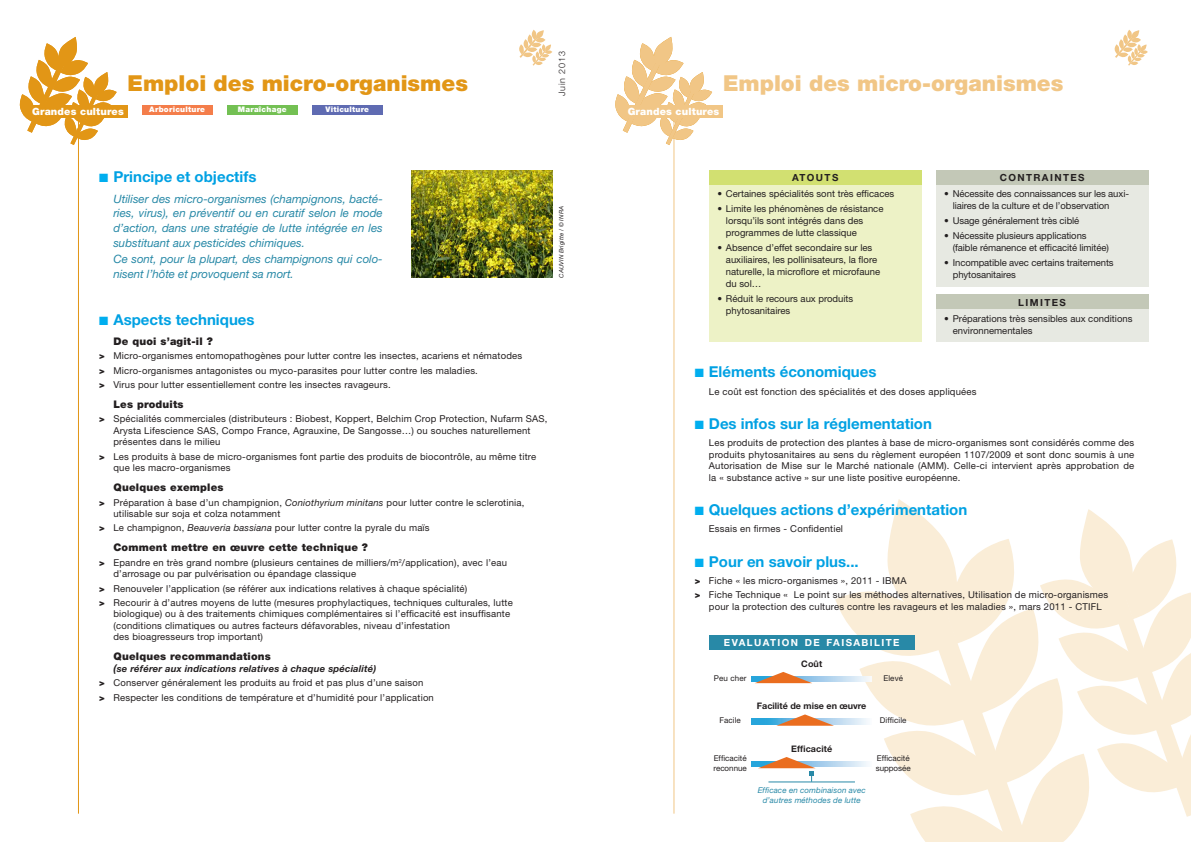
<style>
.page{position:relative;width:1191px;height:842px;background:#fff}
.page>*{position:absolute;margin:0;border:0;box-sizing:border-box;transform-origin:0 0}
.t1{font:900 22px "Helvetica Neue";color:#f1c686}
.t2{font:900 22px "Helvetica Neue";color:#e29616}
.t3{font:700 15px "Helvetica Neue";color:#00a1e3}
.t4{font:italic 11.5px/15px "Helvetica Neue";color:#2889a7}
.t5{font:900 10.5px "Helvetica Neue";letter-spacing:.02em;color:#231f20}
.t6{font:900 10px "Helvetica Neue";letter-spacing:.015em;color:#fff}
.t7{font:700 9.8px "Helvetica Neue";letter-spacing:.145em;color:#231f20}
.t8{font:700 9.8px "Helvetica Neue";letter-spacing:.145em;color:#fff}
.t9{font:9.5px/11.5px "Helvetica Neue";letter-spacing:.02em;color:#231f20}
.t10{font:9.5px/12px "Helvetica Neue";color:#231f20}
.t11{font:9.5px/12px "Helvetica Neue";letter-spacing:-.01em;color:#231f20}
.t12{font:700 9px "Helvetica Neue";color:#231f20}
.t13{font:300 9px "Helvetica Neue";letter-spacing:.1em;color:#231f20}
.t14{font:8px/10px "Helvetica Neue";color:#231f20}
.t15{font:italic 8px/9.5px "Helvetica Neue";letter-spacing:.01em;color:#2889a7;text-align:center}
.t16{font:900 7.7px "Helvetica Neue";letter-spacing:.03em;color:#fff}
.t17{font:italic 6px "Helvetica Neue";letter-spacing:.015em;color:#231f20}
.s1{color:#00aeef}
.s2{font-weight:900}
.s3{font-style:italic}
.s4{font-weight:700;font-style:italic;font-size:10.5px}
.s5{font-weight:700;font-style:italic}
</style>
<div class="page">
<hr style="left:673px;top:113px;width:1px;height:701px;background:#f1c686">
<hr style="left:78px;top:113px;width:1px;height:701px;background:#e29616">
<svg style="left:519px;top:30px;width:33px;height:36px"></svg>
<svg style="left:1114px;top:30px;width:33px;height:36px"></svg>
<svg style="left:19px;top:37px;width:98px;height:108px"></svg>
<svg style="left:615px;top:37px;width:97px;height:108px"></svg>
<div style="left:28px;top:105px;width:100px;height:13px;background:#e29616"></div>
<div style="left:624px;top:105px;width:99px;height:13px;background:#f1c686"></div>
<div style="left:142px;top:105px;width:71px;height:10px;background:#f47d4a"></div>
<div style="left:312px;top:105px;width:71px;height:10px;background:#5f6bb2"></div>
<div style="left:227px;top:105px;width:71px;height:10px;background:#73c053"></div>
<img style="left:411px;top:170px;width:142px;height:108px">
<div style="left:751px;top:761px;width:121px;height:6px;background:#27a5db"></div>
<div style="left:751px;top:719px;width:121px;height:5px;background:#27a5db"></div>
<div style="left:751px;top:676px;width:121px;height:6px;background:#27a5db"></div>
<div style="left:709px;top:635px;width:205px;height:14px;background:#2889a7"></div>
<div style="left:709px;top:170px;width:212px;height:14px;background:#d2e071"></div>
<div style="left:709px;top:184px;width:212px;height:158px;background:#edf2c6"></div>
<div style="left:935px;top:170px;width:213px;height:14px;background:#c3c8b7"></div>
<div style="left:935px;top:295px;width:213px;height:14px;background:#c3c8b7"></div>
<div style="left:935px;top:184px;width:213px;height:102px;background:#e7e9e2"></div>
<div style="left:935px;top:309px;width:213px;height:33px;background:#e7e9e2"></div>
<svg style="left:754px;top:499px;width:437px;height:343px"></svg>
<h1 class="t2" style="left:128px;top:70px;width:342px">Emploi des micro-organismes</h1>
<p class="t13" style="left:556px;top:96px;width:47px;rotate:-90deg">Juin 2013</p>
<h1 class="t1" style="left:723px;top:70px;width:342px">Emploi des micro-organismes</h1>
<p class="t16" style="left:149px;top:105px;width:57px">Arboriculture</p>
<p class="t16" style="left:238px;top:105px;width:50px">Maraîchage</p>
<p class="t16" style="left:325px;top:105px;width:45px">Viticulture</p>
<p class="t6" style="left:32px;top:105px;width:93px">Grandes cultures</p>
<p class="t6" style="left:627px;top:105px;width:93px">Grandes cultures</p>
<h2 class="t3" style="left:99px;top:167px;width:159px"><span class="s1">■</span> Principe et objectifs</h2>
<p class="t4" style="left:113px;top:191px;width:271px">Utiliser des micro-organismes (champignons, bacté&shy;ries, virus), en préventif ou en curatif selon le mode d’action, dans une stratégie de lutte intégrée en les substituant aux pesticides chimiques.<br>Ce sont, pour la plupart, des champignons qui colo&shy;nisent l’hôte et provoquent sa mort.</p>
<h2 class="t3" style="left:99px;top:310px;width:157px"><span class="s1">■</span> Aspects techniques</h2>
<p class="t5" style="left:113px;top:335px;width:101px">De quoi s’agit-il ?</p>
<p class="t9" style="left:99px;top:349px;width:424px;line-height:14.3px"><span class="s2">&gt;</span> Micro-organismes entomopathogènes pour lutter contre les insectes, acariens et nématodes <span class="s2">&gt;</span> Micro-organismes antagonistes ou myco-parasites pour lutter contre les maladies.<br><span class="s2">&gt;</span> Virus pour lutter essentiellement contre les insectes ravageurs.</p>
<p class="t5" style="left:113px;top:398px;width:72px">Les produits</p>
<p class="t9" style="left:113px;top:413px;width:436px;text-indent:-14px"><span class="s2">&gt;</span> Spécialités commerciales (distributeurs : Biobest, Koppert, Belchim Crop Protection, Nufarm SAS,<br>Arysta Lifescience SAS, Compo France, Agrauxine, De Sangosse…) ou souches naturellement présentes dans le milieu</p>
<p class="t9" style="left:113px;top:450px;width:424px;text-indent:-14px"><span class="s2">&gt;</span> Les produits à base de micro-organismes font partie des produits de biocontrôle, au même titre que les macro-organismes</p>
<p class="t5" style="left:113px;top:481px;width:112px">Quelques exemples</p>
<p class="t9" style="left:113px;top:496px;width:412px;text-indent:-14px"><span class="s2">&gt;</span> Préparation à base d’un champignion, <span class="s3">Coniothyrium minitans</span> pour lutter contre le sclerotinia, utilisable sur soja et colza notamment</p>
<p class="t9" style="left:99px;top:522px;width:332px"><span class="s2">&gt;</span> Le champignon, <span class="s3">Beauveria bassiana</span> pour lutter contre la pyrale du maïs</p>
<p class="t5" style="left:113px;top:541px;width:256px">Comment mettre en œuvre cette technique ?</p>
<p class="t9" style="left:113px;top:556px;width:395px;text-indent:-14px"><span class="s2">&gt;</span> Epandre en très grand nombre (plusieurs centaines de milliers/m<sup>2</sup>/application), avec l’eau d’arrosage ou par pulvérisation ou épandage classique</p>
<p class="t9" style="left:99px;top:581px;width:415px;line-height:14.3px"><span class="s2">&gt;</span> Renouveler l’application (se référer aux indications relatives à chaque spécialité)<br><span class="s2">&gt;</span> Recourir à d’autres moyens de lutte (mesures prophylactiques, techniques culturales, lutte</p>
<p class="t9" style="left:113px;top:608px;width:398px">biologique) ou à des traitements chimiques complémentaires si l’efficacité est insuffisante (conditions climatiques ou autres facteurs défavorables, niveau d’infestation<br>des bioagresseurs trop important)</p>
<p class="t5" style="left:113px;top:650px;width:159px">Quelques recommandations</p>
<p class="t9" style="left:99px;top:661px;width:336px;line-height:14.3px;text-indent:14px"><span class="s4">(</span><span class="s5">se référer aux indications relatives à chaque spécialité)<br></span><span class="s2">&gt;</span> Conserver généralement les produits au froid et pas plus d’une saison<br><span class="s2">&gt;</span> Respecter les conditions de température et d’humidité pour l’application</p>
<p class="t17" style="left:557px;top:278px;width:73px;rotate:-90deg">CAUVIN Brigitte / © INRA</p>
<p class="t7" style="left:792px;top:171px;width:48px">ATOUTS</p>
<p class="t10" style="left:717px;top:188px;width:178px">• Certaines spécialités sont très efficaces</p>
<p class="t10" style="left:726px;top:203px;width:159px;text-indent:-9px">• Limite les phénomènes de résistance lorsqu’ils sont intégrés dans des programmes de lutte classique</p>
<p class="t10" style="left:726px;top:242px;width:156px;text-indent:-9px">• Absence d’effet secondaire sur les auxiliaires, les pollinisateurs, la flore naturelle, la microflore et microfaune du sol…</p>
<p class="t10" style="left:726px;top:292px;width:129px;text-indent:-9px">• Réduit le recours aux produits phytosanitaires</p>
<p class="t7" style="left:999px;top:172px;width:86px">CONTRAINTES</p>
<p class="t11" style="left:952px;top:188px;width:178px;text-indent:-9px">• Nécessite des connaissances sur les auxi&shy;liaires de la culture et de l’observation</p>
<p class="t11" style="left:944px;top:215px;width:136px">• Usage généralement très ciblé</p>
<p class="t11" style="left:952px;top:230px;width:158px;text-indent:-9px">• Nécessite plusieurs applications (faible rémanence et efficacité limitée)</p>
<p class="t11" style="left:952px;top:256px;width:162px;text-indent:-9px">• Incompatible avec certains traitements phytosanitaires</p>
<p class="t10" style="left:952px;top:313px;width:181px;text-indent:-9px">• Préparations très sensibles aux conditions environnementales</p>
<p class="t7" style="left:1018px;top:296px;width:49px">LIMITES</p>
<h2 class="t3" style="left:694px;top:363px;width:183px"><span class="s1">■</span> Eléments économiques</h2>
<p class="t9" style="left:709px;top:385px;width:269px">Le coût est fonction des spécialités et des doses appliquées</p>
<h2 class="t3" style="left:694px;top:414px;width:239px"><span class="s1">■</span> Des infos sur la réglementation</h2>
<p class="t9" style="left:709px;top:437px;width:427px;text-align:justify">Les produits de protection des plantes à base de micro-organismes sont considérés comme des produits phytosanitaires au sens du règlement européen 1107/2009 et sont donc soumis à une Autorisation de Mise sur le Marché nationale (AMM). Celle-ci intervient après approbation de la « substance active » sur une liste positive européenne.</p>
<h2 class="t3" style="left:694px;top:501px;width:274px"><span class="s1">■</span> Quelques actions d’expérimentation</h2>
<p class="t9" style="left:709px;top:523px;width:136px">Essais en firmes - Confidentiel</p>
<h2 class="t3" style="left:694px;top:552px;width:165px"><span class="s1">■</span> Pour en savoir plus...</h2>
<p class="t9" style="left:694px;top:573px;width:415px;line-height:14.3px"><span class="s2">&gt;</span> Fiche « les micro-organismes », 2011 - IBMA<br><span class="s2">&gt;</span> Fiche Technique « Le point sur les méthodes alternatives, Utilisation de micro-organismes</p>
<p class="t9" style="left:709px;top:601px;width:394px">pour la protection des cultures contre les ravageurs et les maladies », mars 2011 - CTIFL</p>
<p class="t8" style="left:724px;top:636px;width:177px">EVALUATION DE FAISABILITE</p>
<p class="t14" style="left:714px;top:673px;width:34px">Peu cher</p>
<p class="t14" style="left:719px;top:715px;width:23px">Facile</p>
<p class="t14" style="left:713px;top:753px;width:35px">Efficacité reconnue</p>
<p class="t12" style="left:801px;top:658px;width:22px">Coût</p>
<p class="t12" style="left:757px;top:701px;width:111px">Facilité de mise en œuvre</p>
<p class="t12" style="left:791px;top:743px;width:43px">Efficacité</p>
<p class="t15" style="left:757px;top:785px;width:110px">Efficace en combinaison avec d’autres méthodes de lutte</p>
<p class="t14" style="left:883px;top:673px;width:21px">Elevé</p>
<p class="t14" style="left:880px;top:715px;width:28px">Difficile</p>
<p class="t14" style="left:875px;top:753px;width:37px">Efficacité supposée</p>
</div>
